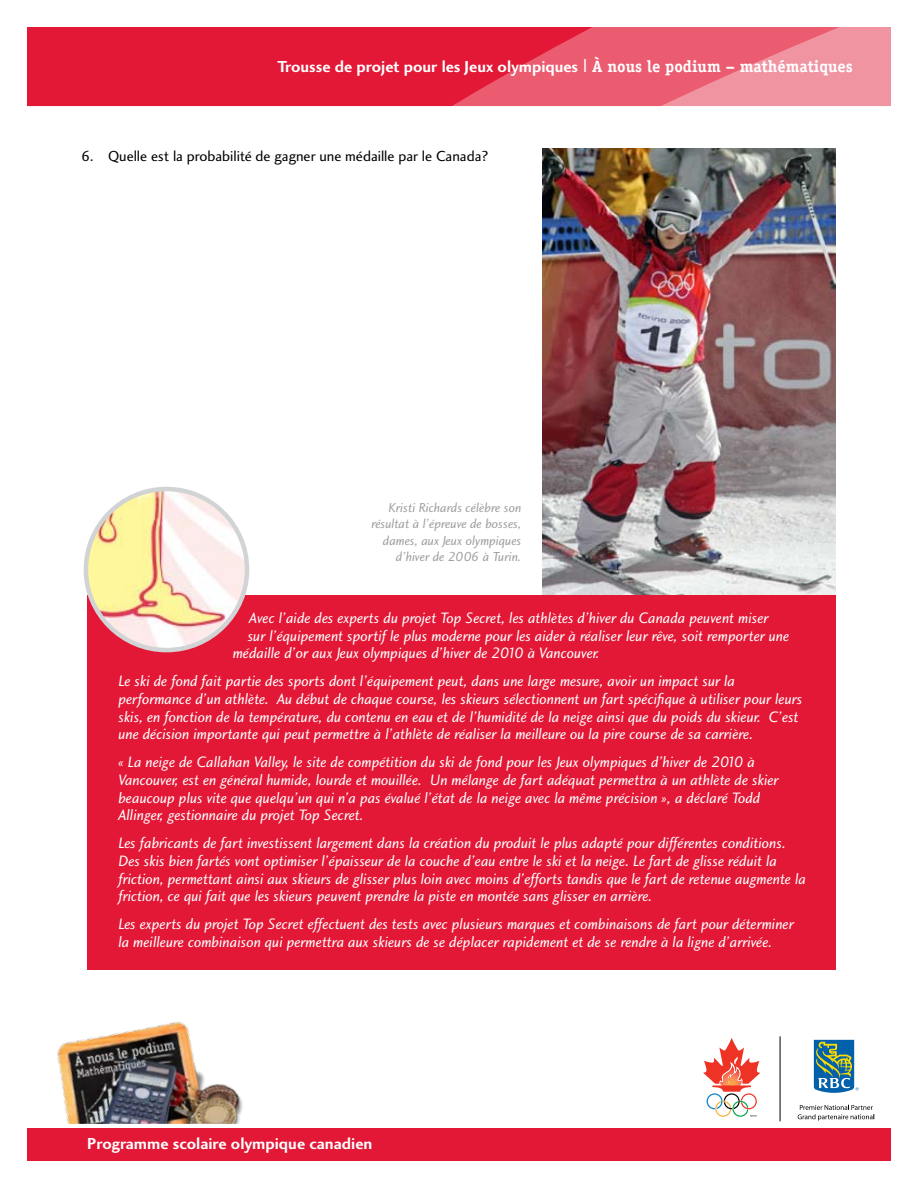
<style>
.page{position:relative;width:918px;height:1188px;background:#fff}
.page>*{position:absolute;margin:0;border:0;box-sizing:border-box;transform-origin:0 0}
.t1{font:16.5px "Charlotte Sans Bold Plain";color:#fff}
.t2{font:15.6px/17.5px "Charlotte Sans Book Italic Plain";color:#fff}
.t3{font:15px "Charlotte Sans Book Plain";color:#000}
.t4{font:13.5px/16.5px "Charlotte Sans Book Italic Plain";color:#9d9fa1;text-align:right}
.s1{font-size:19.5px}
.s2{font-family:"Officina Serif";font-weight:700}
</style>
<div class="page">
<img style="left:57px;top:1021px;width:186px;height:103px">
<svg style="left:703px;top:1038px;width:57px;height:79px"></svg>
<hr style="left:780px;top:1036px;width:1px;height:85px;background:#000">
<svg style="left:814px;top:1040px;width:45px;height:53px;background:#5a929e"></svg>
<svg style="left:798px;top:1105px;width:76px;height:16px"></svg>
<div style="left:27px;top:1128px;width:864px;height:33px;background:#e31836"></div>
<svg style="left:37px;top:27px;width:854px;height:79px;background:#e73e57"></svg>
<div style="left:87px;top:595px;width:749px;height:375px;background:#e31836"></div>
<img style="left:86px;top:489px;width:161px;height:161px;border-radius:50%">
<div style="left:84px;top:487px;width:165px;height:165px;border:4px solid #d1d3d4;border-radius:50%"></div>
<img style="left:542px;top:148px;width:294px;height:447px">
<p class="t1" style="left:278px;top:56px;width:577px">Trousse de projet pour les Jeux olympiques <span class="s1">|</span> <span class="s2">À nous le podium – mathématiques</span></p>
<p class="t3" style="left:81px;top:147px;width:409px">6. Quelle est la probabilité de gagner une médaille par le Canada?</p>
<p class="t4" style="left:371px;top:499px;width:152px">Kristi Richards célèbre son résultat à l’épreuve de bosses, dames, aux Jeux olympiques d’hiver de 2006 à Turin.</p>
<p class="t2" style="left:249px;top:609px;width:521px">Avec l’aide des experts du projet Top Secret, les athlètes d’hiver du Canada peuvent miser</p>
<p class="t2" style="left:248px;top:626px;width:543px">sur l’équipement sportif le plus moderne pour les aider à réaliser leur rêve, soit remporter une</p>
<p class="t2" style="left:233px;top:644px;width:369px">médaille d’or aux Jeux olympiques d’hiver de 2010 à Vancouver.</p>
<p class="t2" style="left:118px;top:672px;width:686px">Le ski de fond fait partie des sports dont l’équipement peut, dans une large mesure, avoir un impact sur la performance d’un athlète. Au début de chaque course, les skieurs sélectionnent un fart spécifique à utiliser pour leurs skis, en fonction de la température, du contenu en eau et de l’humidité de la neige ainsi que du poids du skieur. C’est une décision importante qui peut permettre à l’athlète de réaliser la meilleure ou la pire course de sa carrière.</p>
<p class="t2" style="left:118px;top:753px;width:662px">« La neige de Callahan Valley, le site de compétition du ski de fond pour les Jeux olympiques d’hiver de 2010 à Vancouver, est en général humide, lourde et mouillée. Un mélange de fart adéquat permettra à un athlète de skier beaucoup plus vite que quelqu’un qui n’a pas évalué l’état de la neige avec la même précision », a déclaré Todd Allinger, gestionnaire du projet Top Secret.</p>
<p class="t2" style="left:118px;top:834px;width:689px">Les fabricants de fart investissent largement dans la création du produit le plus adapté pour différentes conditions.<br>Des skis bien fartés vont optimiser l’épaisseur de la couche d’eau entre le ski et la neige. Le fart de glisse réduit la friction, permettant ainsi aux skieurs de glisser plus loin avec moins d’efforts tandis que le fart de retenue augmente la friction, ce qui fait que les skieurs peuvent prendre la piste en montée sans glisser en arrière.</p>
<p class="t2" style="left:118px;top:915px;width:677px">Les experts du projet Top Secret effectuent des tests avec plusieurs marques et combinaisons de fart pour déterminer la meilleure combinaison qui permettra aux skieurs de se déplacer rapidement et de se rendre à la ligne d’arrivée.</p>
<p class="t1" style="left:87px;top:1134px;width:287px">Programme scolaire olympique canadien</p>
</div>
